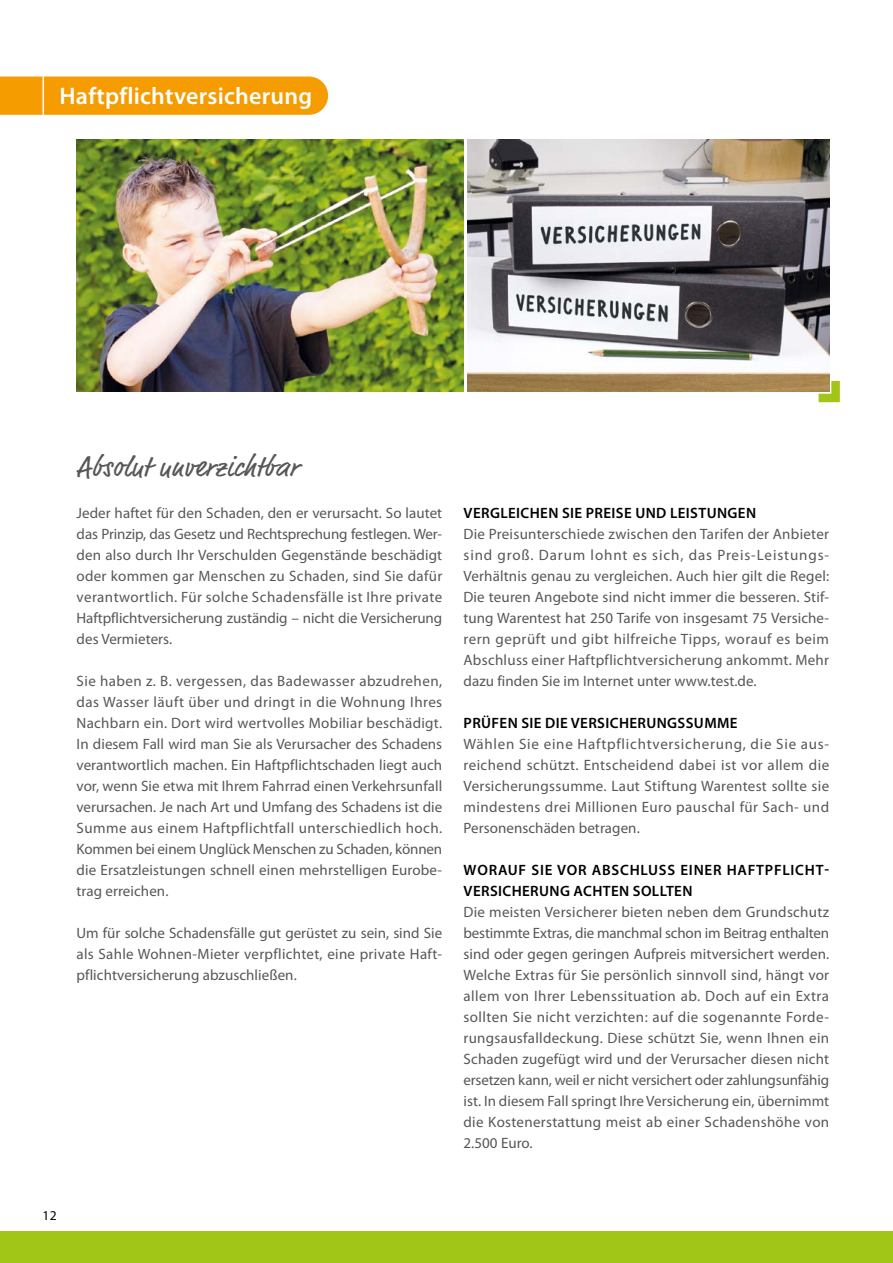
<style>
.page{position:relative;width:893px;height:1263px;background:#fff}
.page>*{position:absolute;margin:0;border:0;box-sizing:border-box;transform-origin:0 0}
.t1{font:28.5px "Market Pro";letter-spacing:.02em;color:#575756}
.t2{font:600 24px "Myriad Pro";letter-spacing:.01em;color:#fff}
.t3{font:15px/21px "Myriad Pro";letter-spacing:.005em;color:#575756;text-align:justify}
.t4{font:600 15px "Myriad Pro";letter-spacing:.025em;color:#000}
.t5{font:600 15px/21px "Myriad Pro";letter-spacing:.05em;color:#000}
.t6{font:13.5px "Myriad Pro";color:#000}
</style>
<div class="page">
<div style="left:0;top:1231px;width:893px;height:32px;background:#a2c617"></div>
<img style="left:77px;top:140px;width:386px;height:252px">
<img style="left:468px;top:140px;width:361px;height:252px">
<div style="left:0;top:77px;width:328px;height:38px;background:#f59c00"></div>
<hr style="left:43px;top:77px;width:1px;height:38px;background:#fff">
<svg style="left:819px;top:381px;width:21px;height:21px"></svg>
<h2 class="t2" style="left:60px;top:80px;width:254px">Haftpflichtversicherung</h2>
<h1 class="t1" style="left:77px;top:447px;width:223px">Absolut unverzichtbar</h1>
<p class="t3" style="left:77px;top:502px;width:367px">Jeder haftet für den Schaden, den er verursacht. So lautet das Prinzip, das Gesetz und Rechtsprechung festlegen. Wer&shy;den also durch Ihr Verschulden Gegenstände beschädigt oder kommen gar Menschen zu Schaden, sind Sie dafür verantwortlich. Für solche Schadensfälle ist Ihre private Haftpflichtversicherung zuständig – nicht die Versicherung des Vermieters.</p>
<p class="t3" style="left:77px;top:670px;width:367px">Sie haben z. B. vergessen, das Badewasser abzudrehen, das Wasser läuft über und dringt in die Wohnung Ihres Nachbarn ein. Dort wird wertvolles Mobiliar beschädigt.<br>In diesem Fall wird man Sie als Verursacher des Schadens verantwortlich machen. Ein Haftpflichtschaden liegt auch vor, wenn Sie etwa mit Ihrem Fahrrad einen Verkehrsunfall verursachen. Je nach Art und Umfang des Schadens ist die Summe aus einem Haftpflichtfall unterschiedlich hoch.<br>Kommen bei einem Unglück Menschen zu Schaden, können die Ersatzleistungen schnell einen mehrstelligen Eurobe&shy;trag erreichen.</p>
<p class="t3" style="left:77px;top:922px;width:367px">Um für solche Schadensfälle gut gerüstet zu sein, sind Sie als Sahle Wohnen-Mieter verpflichtet, eine private Haft&shy;pflichtversicherung abzuschließen.</p>
<p class="t4" style="left:464px;top:503px;width:294px">VERGLEICHEN SIE PREISE UND LEISTUNGEN</p>
<p class="t3" style="left:463px;top:523px;width:367px">Die Preisunterschiede zwischen den Tarifen der Anbieter sind groß. Darum lohnt es sich, das Preis-Leistungs-Verhältnis genau zu vergleichen. Auch hier gilt die Regel:<br>Die teuren Angebote sind nicht immer die besseren. Stif&shy;tung Warentest hat 250 Tarife von insgesamt 75 Versiche&shy;rern geprüft und gibt hilfreiche Tipps, worauf es beim Abschluss einer Haftpflichtversicherung ankommt. Mehr dazu finden Sie im Internet unter www.test.de.</p>
<p class="t4" style="left:464px;top:713px;width:275px">PRÜFEN SIE DIE VERSICHERUNGSSUMME</p>
<p class="t3" style="left:463px;top:733px;width:367px">Wählen Sie eine Haftpflichtversicherung, die Sie aus&shy;reichend schützt. Entscheidend dabei ist vor allem die Versicherungssumme. Laut Stiftung Warentest sollte sie mindestens drei Millionen Euro pauschal für Sach- und Personenschäden betragen.</p>
<p class="t5" style="left:464px;top:859px;width:367px">WORAUF SIE VOR ABSCHLUSS EINER HAFTPFLICHT-<br>VERSICHERUNG ACHTEN SOLLTEN</p>
<p class="t3" style="left:463px;top:901px;width:367px">Die meisten Versicherer bieten neben dem Grundschutz bestimmte Extras, die manchmal schon im Beitrag enthalten sind oder gegen geringen Aufpreis mitversichert werden.<br>Welche Extras für Sie persönlich sinnvoll sind, hängt vor allem von Ihrer Lebenssituation ab. Doch auf ein Extra sollten Sie nicht verzichten: auf die sogenannte Forde&shy;rungsausfalldeckung. Diese schützt Sie, wenn Ihnen ein Schaden zugefügt wird und der Verursacher diesen nicht ersetzen kann, weil er nicht versichert oder zahlungsunfähig ist. In diesem Fall springt Ihre Versicherung ein, übernimmt die Kostenerstattung meist ab einer Schadenshöhe von 2.500 Euro.</p>
<p class="t6" style="left:43px;top:1207px;width:16px">12</p>
</div>
